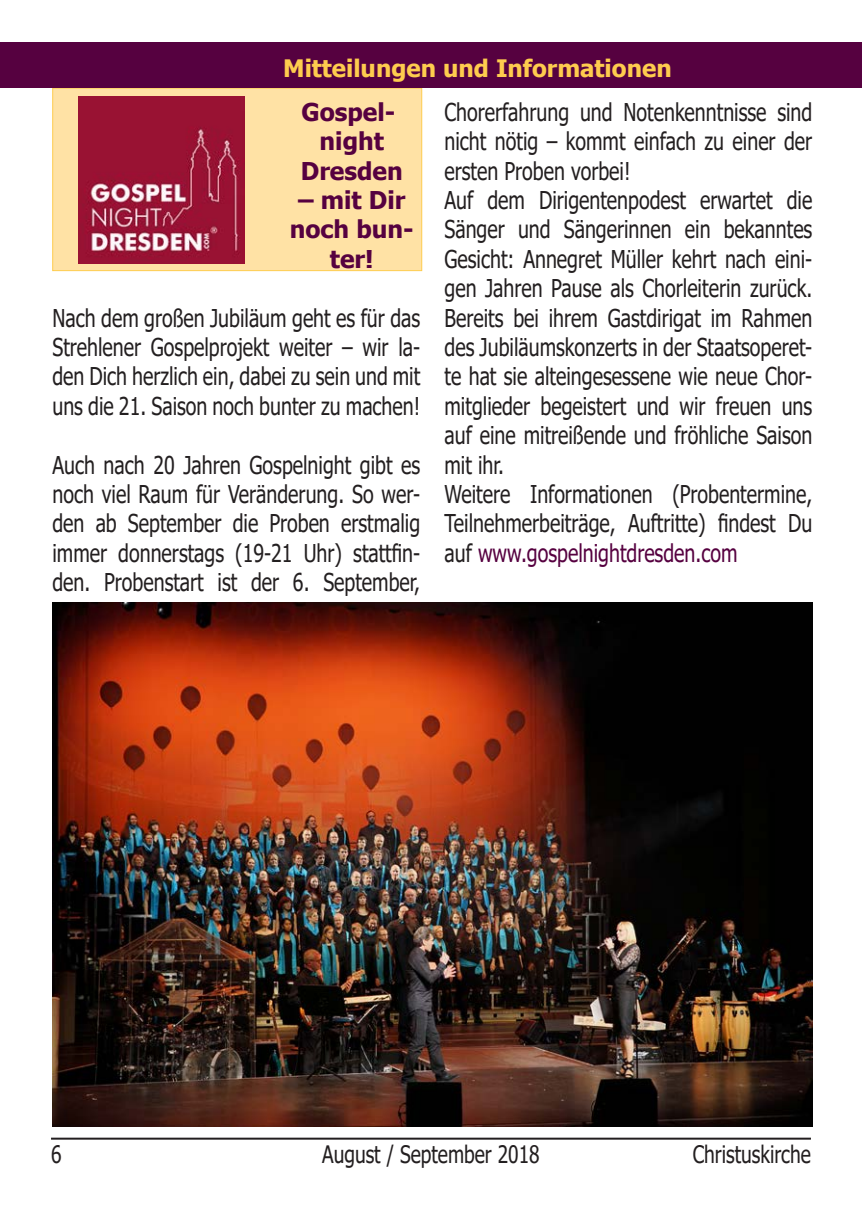
<style>
.page{position:relative;width:862px;height:1214px;background:#fff}
.page>*{position:absolute;margin:0;border:0;box-sizing:border-box;transform-origin:0 0}
.t1{font:24.4px/29.4px "Tahoma";color:#231f20;text-align:justify;scale:.8 1}
.t2{font:700 24.4px/29.4px "Tahoma";color:#560140;text-align:center}
.t3{font:24px "Tahoma";color:#231f20;scale:.8 1}
.t4{font:700 24px "Tahoma";color:#fecc4e}
.s1{color:#560140}
</style>
<div class="page">
<div style="left:52px;top:88px;width:370px;height:183px;background:#ffe2a5;border:1px solid #fecc4e"></div>
<img style="left:78px;top:96px;width:166px;height:168px">
<hr style="left:51px;top:1137px;width:760px;height:2px;background:#231f20">
<div style="left:0;top:43px;width:862px;height:45px;background:#560140"></div>
<img style="left:52px;top:602px;width:760px;height:523px">
<p class="t4" style="left:283px;top:51px;width:390px">Mitteilungen und Informationen</p>
<p class="t2" style="left:301px;top:98px;width:103px">Gospel&shy;night<br>Dresden</p>
<p class="t2" style="left:290px;top:186px;width:125px">– mit Dir noch bun&shy;ter!</p>
<p class="t1" style="left:52px;top:304px;width:461px">Nach dem großen Jubiläum geht es für das Strehlener Gospelprojekt weiter – wir la&shy;den Dich herzlich ein, dabei zu sein und mit uns die 21. Saison noch bunter zu machen!</p>
<p class="t1" style="left:52px;top:451px;width:461px">Auch nach 20 Jahren Gospelnight gibt es noch viel Raum für Veränderung. So wer&shy;den ab September die Proben erstmalig immer donnerstags (19-21 Uhr) stattfin&shy;den. Probenstart ist der 6. September,</p>
<p class="t1" style="left:444px;top:99px;width:461px">Chorerfahrung und Notenkenntnisse sind nicht nötig – kommt einfach zu einer der ersten Proben vorbei!</p>
<p class="t1" style="left:444px;top:187px;width:461px">Auf dem Dirigentenpodest erwartet die Sänger und Sängerinnen ein bekanntes Gesicht: Annegret Müller kehrt nach eini&shy;gen Jahren Pause als Chorleiterin zurück.<br>Bereits bei ihrem Gastdirigat im Rahmen des Jubiläumskonzerts in der Staatsoperet&shy;te hat sie alteingesessene wie neue Chor&shy;mitglieder begeistert und wir freuen uns auf eine mitreißende und fröhliche Saison mit ihr.</p>
<p class="t1" style="left:444px;top:480px;width:461px">Weitere Informationen (Probentermine, Teilnehmerbeiträge, Auftritte) findest Du auf <span class="s1">www.gospelnightdresden.com</span></p>
<p class="t3" style="left:51px;top:1137px;width:15px">6</p>
<p class="t3" style="left:322px;top:1137px;width:273px">August / September 2018</p>
<p class="t3" style="left:692px;top:1137px;width:149px">Christuskirche</p>
</div>
